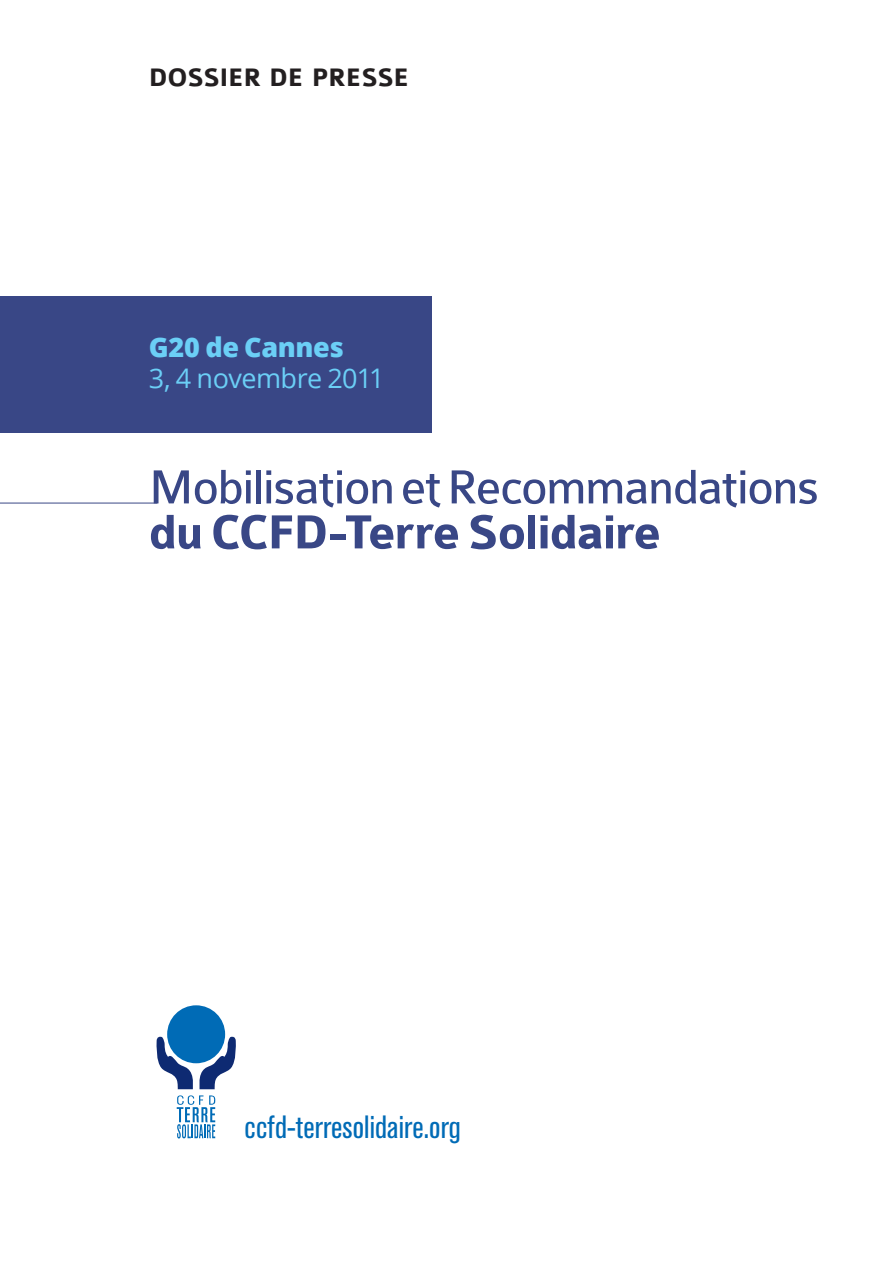
<style>
.page{position:relative;width:893px;height:1263px;background:#fff}
.page>*{position:absolute;margin:0;border:0;box-sizing:border-box;transform-origin:0 0}
.t1{font:51px "Colaborate";letter-spacing:-.025em;color:#394786}
.t2{font:700 51px "Colaborate";letter-spacing:-.025em;color:#394786}
.t3{font:condensed 31.95px "Akzidenz Grotesk BE";letter-spacing:.005em;color:#006bb6}
.t4{font:700 27px "Colaborate";letter-spacing:-.015em;color:#231f20}
.t5{font:27px "Open Sans";letter-spacing:-.02em;color:#6bcff6}
.t6{font:800 27px "Open Sans";letter-spacing:-.015em;color:#6bcff6}
</style>
<div class="page">
<div style="left:0;top:296px;width:432px;height:137px;background:#394786"></div>
<div style="left:167px;top:1005px;width:58px;height:58px;background:#006bb6;border-radius:50%"></div>
<svg style="left:156px;top:1033px;width:80px;height:105px"></svg>
<hr style="left:0;top:503px;width:157px;height:1px;background:#394786">
<p class="t4" style="left:149px;top:63px;width:262px">DOSSIER DE PRESSE</p>
<p class="t6" style="left:149px;top:327px;width:197px">G20 de Cannes</p>
<p class="t5" style="left:149px;top:360px;width:237px">3, 4 novembre 2011</p>
<p class="t1" style="left:149px;top:461px;width:672px">Mobilisation et Recommandations</p>
<p class="t2" style="left:149px;top:506px;width:514px">du CCFD-Terre Solidaire</p>
<p class="t3" style="left:245px;top:1109px;width:218px">ccfd-terresolidaire.org</p>
</div>
